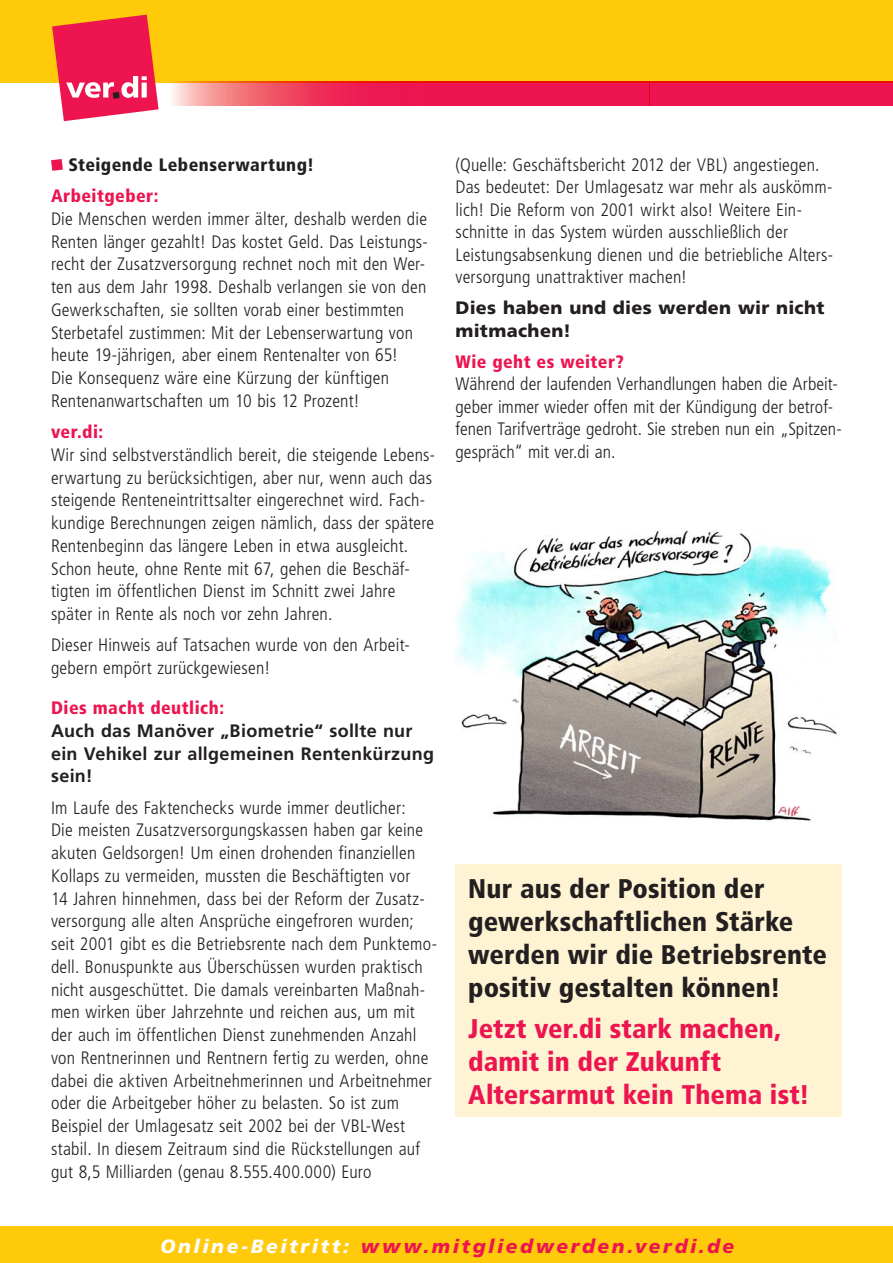
<style>
.page{position:relative;width:893px;height:1263px;background:#fff}
.page>*{position:absolute;margin:0;border:0;box-sizing:border-box;transform-origin:0 0}
.t1{font:900 condensed 27px/33px "Frutiger LT Pro";letter-spacing:.005em;color:#231f20}
.t2{font:900 condensed 27px/33px "Frutiger LT Pro";letter-spacing:.005em;color:#ed1450}
.t3{font:italic 900 19.2px "Frutiger LT Pro";letter-spacing:.135em;color:#ed1450}
.t4{font:300 condensed 18px/22.8px "Frutiger LT Pro";letter-spacing:.01em;color:#231f20}
.t5{font:700 18px/22.8px "Frutiger LT Pro";letter-spacing:.015em;color:#231f20}
.t6{font:900 condensed 18px "Frutiger LT Pro";letter-spacing:.025em;color:#ed1450}
.t7{font:900 18px/22.5px "Frutiger LT Pro";letter-spacing:.02em;color:#231f20}
.t8{font:900 condensed 18px "Frutiger LT Pro";letter-spacing:.025em;color:#231f20}
.s1{color:#fff}
</style>
<div class="page">
<div style="left:0;top:0;width:893px;height:82px;background:#feca0a"></div>
<svg style="left:52px;top:15px;width:107px;height:106px"></svg>
<div style="left:649px;top:82px;width:244px;height:24px;background:#ed1450"></div>
<svg style="left:163px;top:82px;width:486px;height:24px;background:#ef3960"></svg>
<div style="left:0;top:1226px;width:893px;height:37px;background:#feca0a"></div>
<div style="left:455px;top:865px;width:387px;height:252px;background:#fef3d2"></div>
<svg style="left:51px;top:159px;width:12px;height:12px"></svg>
<img style="left:455px;top:530px;width:382px;height:291px">
<p class="t8" style="left:68px;top:154px;width:247px">Steigende Lebenserwartung!</p>
<p class="t6" style="left:51px;top:185px;width:109px">Arbeitgeber:</p>
<p class="t4" style="left:51px;top:207px;width:378px">Die Menschen werden immer älter, deshalb werden die Renten länger gezahlt! Das kostet Geld. Das Leistungs&shy;recht der Zusatzversorgung rechnet noch mit den Wer&shy;ten aus dem Jahr 1998. Deshalb verlangen sie von den Gewerkschaften, sie sollten vorab einer bestimmten Sterbetafel zustimmen: Mit der Lebenserwartung von heute 19-jährigen, aber einem Rentenalter von 65!<br>Die Konsequenz wäre eine Kürzung der künftigen Rentenanwartschaften um 10 bis 12 Prozent!</p>
<p class="t6" style="left:51px;top:421px;width:54px">ver.di:</p>
<p class="t4" style="left:51px;top:443px;width:385px">Wir sind selbstverständlich bereit, die steigende Lebens&shy;erwartung zu berücksichtigen, aber nur, wenn auch das steigende Renteneintrittsalter eingerechnet wird. Fach&shy;kundige Berechnungen zeigen nämlich, dass der spätere Rentenbeginn das längere Leben in etwa ausgleicht.<br>Schon heute, ohne Rente mit 67, gehen die Beschäf&shy;tigten im öffentlichen Dienst im Schnitt zwei Jahre später in Rente als noch vor zehn Jahren.</p>
<p class="t4" style="left:51px;top:634px;width:359px">Dieser Hinweis auf Tatsachen wurde von den Arbeit&shy;gebern empört zurückgewiesen!</p>
<p class="t6" style="left:51px;top:697px;width:175px">Dies macht deutlich:</p>
<p class="t5" style="left:51px;top:719px;width:384px">Auch das Manöver „Biometrie“ sollte nur ein Vehikel zur allgemeinen Rentenkürzung sein!</p>
<p class="t4" style="left:51px;top:796px;width:387px">Im Laufe des Faktenchecks wurde immer deutlicher:<br>Die meisten Zusatzversorgungskassen haben gar keine akuten Geldsorgen! Um einen drohenden finanziellen Kollaps zu vermeiden, mussten die Beschäftigten vor<br>14 Jahren hinnehmen, dass bei der Reform der Zusatz&shy;versorgung alle alten Ansprüche eingefroren wurden; seit 2001 gibt es die Betriebsrente nach dem Punktemo&shy;dell. Bonuspunkte aus Überschüssen wurden praktisch nicht ausgeschüttet. Die damals vereinbarten Maßnah&shy;men wirken über Jahrzehnte und reichen aus, um mit der auch im öffentlichen Dienst zunehmenden Anzahl von Rentnerinnen und Rentnern fertig zu werden, ohne dabei die aktiven Arbeitnehmerinnen und Arbeitnehmer oder die Arbeitgeber höher zu belasten. So ist zum Beispiel der Umlagesatz seit 2002 bei der VBL-West stabil. In diesem Zeitraum sind die Rückstellungen auf gut 8,5 Milliarden (genau 8.555.400.000) Euro</p>
<p class="t4" style="left:455px;top:153px;width:379px">(Quelle: Geschäftsbericht 2012 der VBL) angestiegen.<br>Das bedeutet: Der Umlagesatz war mehr als auskömm&shy;lich! Die Reform von 2001 wirkt also! Weitere Ein&shy;schnitte in das System würden ausschließlich der Leistungsabsenkung dienen und die betriebliche Alters&shy;versorgung unattraktiver machen!</p>
<p class="t7" style="left:455px;top:296px;width:370px">Dies haben und dies werden wir nicht mitmachen!</p>
<p class="t6" style="left:455px;top:350px;width:170px">Wie geht es weiter?</p>
<p class="t4" style="left:455px;top:373px;width:388px">Während der laufenden Verhandlungen haben die Arbeit&shy;geber immer wieder offen mit der Kündigung der betrof&shy;fenen Tarifverträge gedroht. Sie streben nun ein „Spitzen&shy;gespräch“ mit ver.di an.</p>
<h1 class="t1" style="left:468px;top:872px;width:360px">Nur aus der Position der gewerkschaftlichen Stärke werden wir die Betriebsrente positiv gestalten können!</h1>
<h1 class="t2" style="left:468px;top:1012px;width:343px">Jetzt ver.di stark machen, damit in der Zukunft<br>Altersarmut kein Thema ist!</h1>
<p class="t3" style="left:160px;top:1235px;width:575px"><span class="s1">Online-Beitritt:</span> www.mitgliedwerden.verdi.de</p>
</div>
